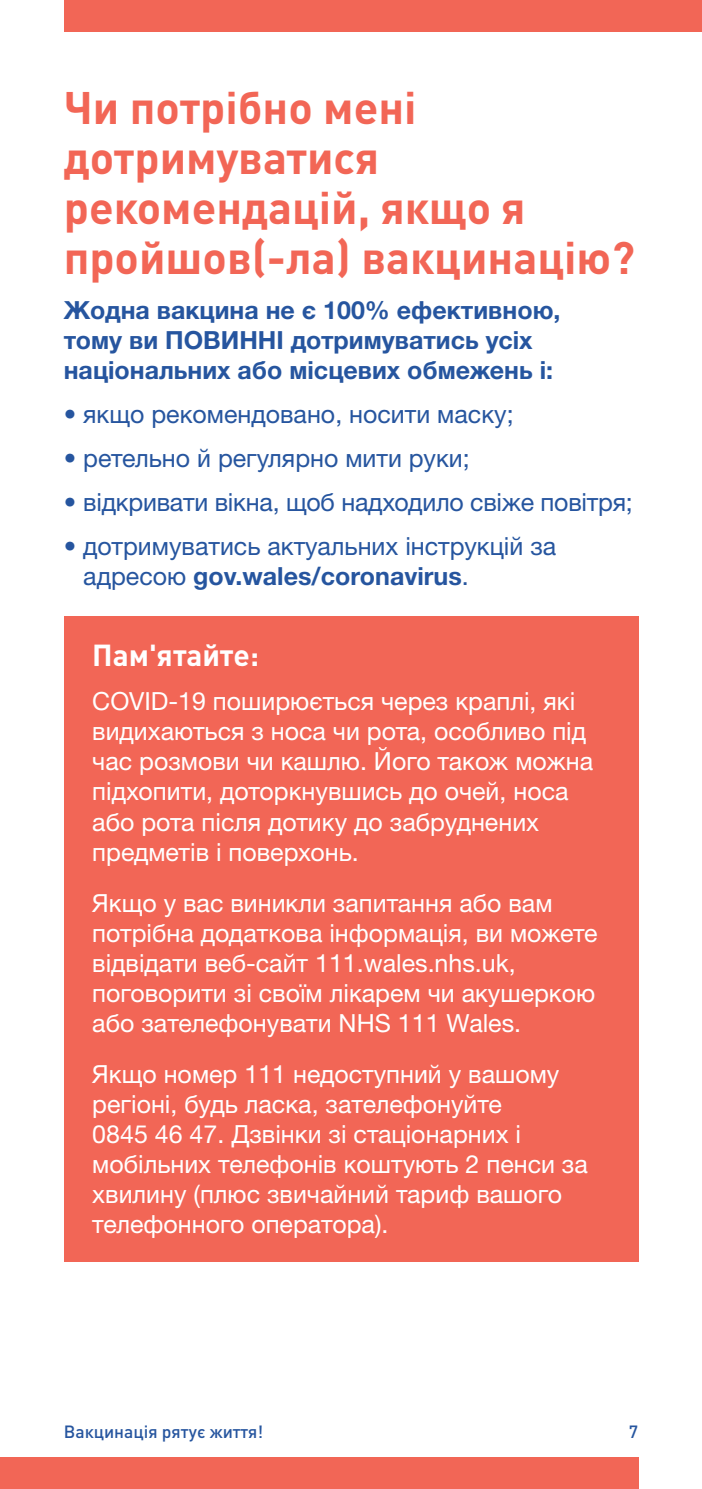
<style>
.page{position:relative;width:702px;height:1489px;background:#fff}
.page>*{position:absolute;margin:0;border:0;box-sizing:border-box;transform-origin:0 0}
.t1{font:700 45px/50px "DIN Pro";color:#f26656}
.t2{font:700 30px "DIN Pro";color:#fff}
.t3{font:25px/30px "Helvetica Neue LTW1 G";color:#fff}
.t4{font:25px/30px "Helvetica Neue LTW1 G";color:#26559f}
.t5{font:700 25px/30px "Helvetica Neue LTW1 G";color:#26559f}
.t6{font:500 17.5px "DIN Pro";color:#26559f}
.s1{font-weight:700}
</style>
<div class="page">
<div style="left:64px;top:616px;width:574px;height:645px;background:#f26656"></div>
<div style="left:64px;top:0;width:638px;height:32px;background:#f26656"></div>
<div style="left:0;top:1456px;width:638px;height:32px;background:#f26656"></div>
<p class="t1" style="left:64px;top:78px;width:572px">Чи потрібно мені дотримуватися рекомендацій, якщо я пройшов(-ла) вакцинацію?</p>
<p class="t5" style="left:64px;top:294px;width:498px">Жодна вакцина не є 100% ефективною, тому ви ПОВИННІ дотримуватись усіх національних або місцевих обмежень і:</p>
<p class="t4" style="left:64px;top:398px;width:451px">• якщо рекомендовано, носити маску;</p>
<p class="t4" style="left:64px;top:443px;width:407px">• ретельно й регулярно мити руки;</p>
<p class="t4" style="left:64px;top:487px;width:570px">• відкривати вікна, щоб надходило свіже повітря;</p>
<p class="t4" style="left:83px;top:531px;width:474px;text-indent:-19px">• дотримуватись актуальних інструкцій за адресою <span class="s1">gov.wales/coronavirus</span>.</p>
<p class="t2" style="left:92px;top:630px;width:168px">Пам'ятайте:</p>
<p class="t3" style="left:92px;top:686px;width:502px">COVID-19 поширюється через краплі, які видихаються з носа чи рота, особливо під час розмови чи кашлю. Його також можна підхопити, доторкнувшись до очей, носа або рота після дотику до забруднених предметів і поверхонь.</p>
<p class="t3" style="left:92px;top:887px;width:507px">Якщо у вас виникли запитання або вам потрібна додаткова інформація, ви можете відвідати веб-сайт 111.wales.nhs.uk, поговорити зі своїм лікарем чи акушеркою або зателефонувати NHS 111 Wales.</p>
<p class="t3" style="left:92px;top:1059px;width:497px">Якщо номер 111 недоступний у вашому регіоні, будь ласка, зателефонуйте<br>0845 46 47. Дзвінки зі стаціонарних і мобільних телефонів коштують 2 пенси за хвилину (плюс звичайний тариф вашого телефонного оператора).</p>
<p class="t6" style="left:64px;top:1416px;width:201px">Вакцинація рятує життя!</p>
<p class="t6" style="left:628px;top:1416px;width:11px">7</p>
</div>
